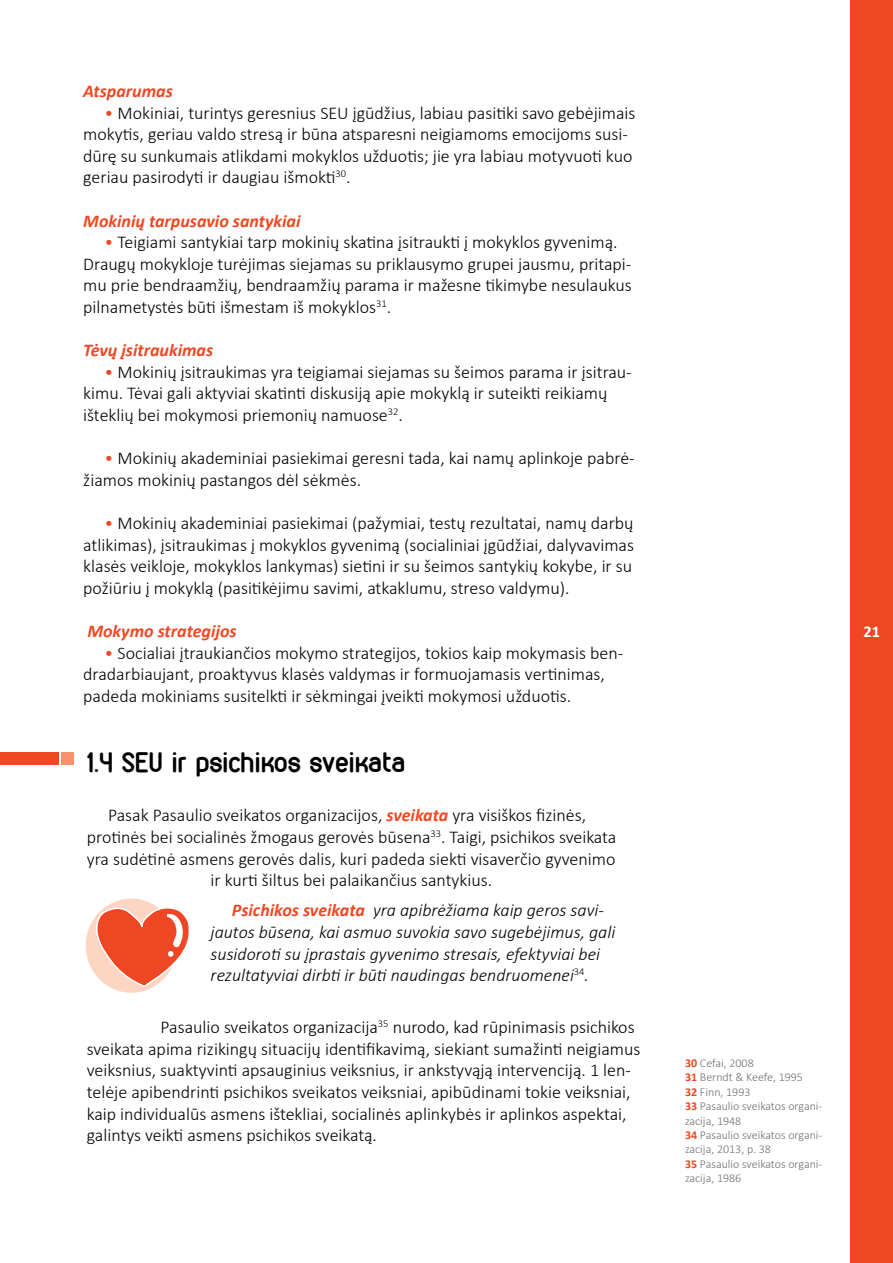
<style>
.page{position:relative;width:893px;height:1263px;background:#fff}
.page>*{position:absolute;margin:0;border:0;box-sizing:border-box;transform-origin:0 0}
.t1{font:700 27px "VDS";color:#000}
.t2{font:300 18px/21.6px "Calibri";color:#000}
.t3{font:italic 300 18px/21.6px "Calibri";color:#000}
.t4{font:italic 700 18px "Calibri";color:#ef4823}
.t5{font:italic 700 18px "Calibri";color:#ef4723}
.t6{font:700 16.5px "Calibri";color:#fff}
.t7{font:300 12px/14.4px "Calibri";color:#6d6e71}
.s1{color:#ef4823}
.s2{color:#ef4723}
.s3{font-weight:700;font-style:italic;color:#ef4823}
.s4{font-weight:700;color:#ef4823}
</style>
<div class="page">
<div style="left:850px;top:0;width:43px;height:1263px;background:#ef4723"></div>
<div style="left:0;top:752px;width:59px;height:13px;background:#ef4823"></div>
<div style="left:61px;top:752px;width:13px;height:13px;background:#f69169"></div>
<div style="left:86px;top:898px;width:91px;height:95px;background:#fdd6c3;border-radius:50%"></div>
<svg style="left:95px;top:906px;width:94px;height:82px"></svg>
<p class="t4" style="left:83px;top:78px;width:91px">Atsparumas</p>
<p class="t2" style="left:83px;top:102px;width:554px;text-indent:21px"><span class="s1">•</span> Mokiniai, turintys geresnius SEU įgūdžius, labiau pasitiki savo gebėjimais mokytis, geriau valdo stresą ir būna atsparesni neigiamoms emocijoms susi&shy;dūrę su sunkumais atlikdami mokyklos užduotis; jie yra labiau motyvuoti kuo geriau pasirodyti ir daugiau išmokti<sup>30</sup>.</p>
<p class="t5" style="left:83px;top:208px;width:219px">Mokinių tarpusavio santykiai</p>
<p class="t2" style="left:83px;top:231px;width:550px;text-indent:21px"><span class="s2">•</span> Teigiami santykiai tarp mokinių skatina įsitraukti į mokyklos gyvenimą.<br>Draugų mokykloje turėjimas siejamas su priklausymo grupei jausmu, pritapi&shy;mu prie bendraamžių, bendraamžių parama ir mažesne tikimybe nesulaukus pilnametystės būti išmestam iš mokyklos<sup>31</sup>.</p>
<p class="t4" style="left:83px;top:338px;width:131px">Tėvų įsitraukimas</p>
<p class="t2" style="left:83px;top:361px;width:550px;text-indent:21px"><span class="s1">•</span> Mokinių įsitraukimas yra teigiamai siejamas su šeimos parama ir įsitrau&shy;kimu. Tėvai gali aktyviai skatinti diskusiją apie mokyklą ir suteikti reikiamų išteklių bei mokymosi priemonių namuose<sup>32</sup>.</p>
<p class="t2" style="left:83px;top:447px;width:553px;text-indent:21px"><span class="s1">•</span> Mokinių akademiniai pasiekimai geresni tada, kai namų aplinkoje pabrė&shy;žiamos mokinių pastangos dėl sėkmės.</p>
<p class="t2" style="left:83px;top:512px;width:552px;text-align:justify;text-indent:21px"><span class="s1">•</span> Mokinių akademiniai pasiekimai (pažymiai, testų rezultatai, namų darbų atlikimas), įsitraukimas į mokyklos gyvenimą (socialiniai įgūdžiai, dalyvavimas klasės veikloje, mokyklos lankymas) sietini ir su šeimos santykių kokybe, ir su požiūriu į mokyklą (pasitikėjimu savimi, atkaklumu, streso valdymu).</p>
<p class="t4" style="left:87px;top:618px;width:151px">Mokymo strategijos</p>
<p class="t2" style="left:83px;top:642px;width:541px;text-indent:21px"><span class="s1">•</span> Socialiai įtraukiančios mokymo strategijos, tokios kaip mokymasis ben&shy;dradarbiaujant, proaktyvus klasės valdymas ir formuojamasis vertinimas, padeda mokiniams susitelkti ir sėkmingai įveikti mokymosi užduotis.</p>
<h1 class="t1" style="left:87px;top:745px;width:320px">1.4 SEU ir psichikos sveikata</h1>
<p class="t2" style="left:87px;top:804px;width:531px;text-align:center">Pasak Pasaulio sveikatos organizacijos, <span class="s3">sveikata</span> yra visiškos fizinės, protinės bei socialinės žmogaus gerovės būsena<sup>33</sup>. Taigi, psichikos sveikata yra sudėtinė asmens gerovės dalis, kuri padeda siekti visaverčio gyvenimo ir kurti šiltus bei palaikančius santykius.</p>
<p class="t3" style="left:211px;top:899px;width:406px;text-indent:21px"><span class="s4">Psichikos sveikata</span> yra apibrėžiama kaip geros savi&shy;jautos būsena, kai asmuo suvokia savo sugebėjimus, gali susidoroti su įprastais gyvenimo stresais, efektyviai bei rezultatyviai dirbti ir būti naudingas bendruomenei<sup>34</sup>.</p>
<p class="t2" style="left:87px;top:1016px;width:555px;text-indent:74px">Pasaulio sveikatos organizacija<sup>35</sup> nurodo, kad rūpinimasis psichikos sveikata apima rizikingų situacijų identifikavimą, siekiant sumažinti neigiamus veiksnius, suaktyvinti apsauginius veiksnius, ir ankstyvąją intervenciją. 1 len&shy;telėje apibendrinti psichikos sveikatos veiksniai, apibūdinami tokie veiksniai, kaip individualūs asmens ištekliai, socialinės aplinkybės ir aplinkos aspektai, galintys veikti asmens psichikos sveikatą.</p>
<p class="t6" style="left:863px;top:620px;width:18px">21</p>
<p class="t7" style="left:685px;top:1055px;width:139px"><span class="s4">30</span> Cefai, 2008<br><span class="s4">31</span> Berndt &amp; Keefe, 1995<br><span class="s4">32</span> Finn, 1993<br><span class="s4">33</span> Pasaulio sveikatos organi&shy;zacija, 1948<br><span class="s4">34</span> Pasaulio sveikatos organi&shy;zacija, 2013, p. 38<br><span class="s4">35</span> Pasaulio sveikatos organi&shy;zacija, 1986</p>
</div>
